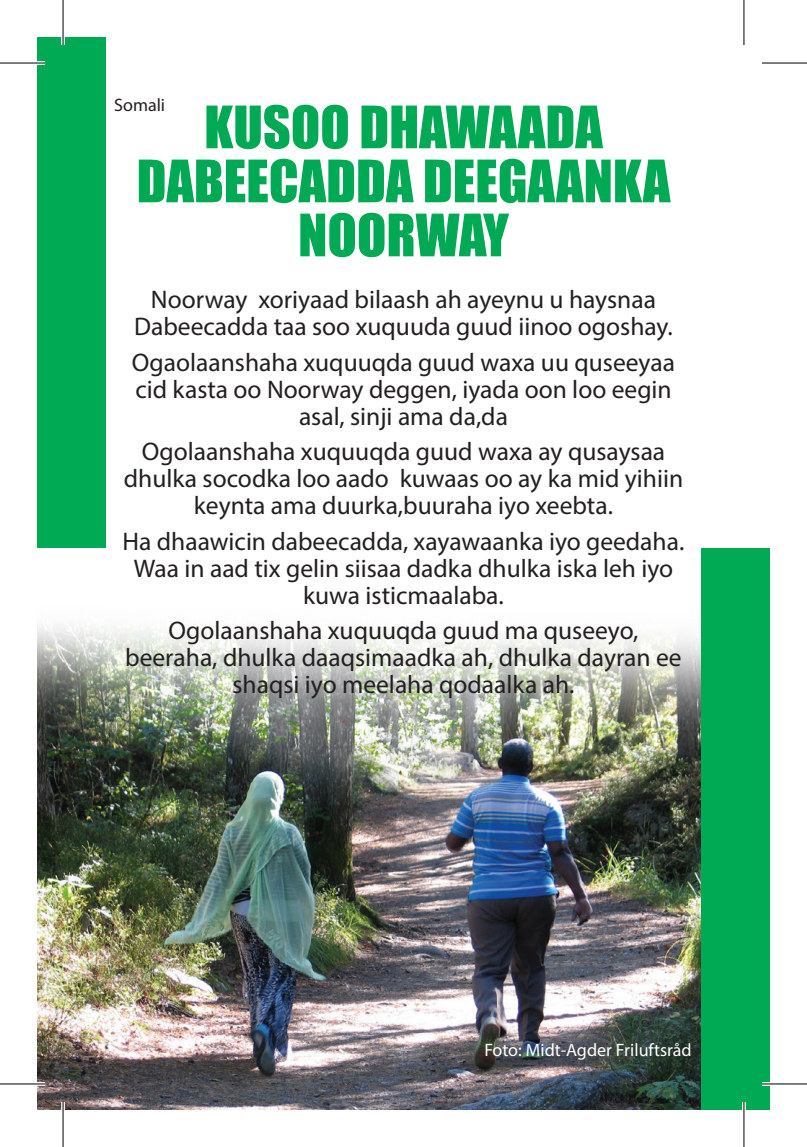
<style>
.page{position:relative;width:807px;height:1147px;background:#fff}
.page>*{position:absolute;margin:0;border:0;box-sizing:border-box;transform-origin:0 0}
.t1{font:54px/54px "Impact";color:#00a953;text-align:center}
.t2{font:25.5px/27px "Myriad Pro";color:#231f20;text-align:center}
.t3{font:18px "Myriad Pro";color:#fff}
.t4{font:18px "Myriad Pro";color:#231f20}
</style>
<div class="page">
<img style="left:37px;top:624px;width:664px;height:485px">
<div style="left:701px;top:548px;width:68px;height:561px;background:#00a953"></div>
<div style="left:37px;top:37px;width:69px;height:511px;background:#00a953"></div>
<svg style="left:37px;top:61px;width:8px;height:4px"></svg>
<hr style="left:0;top:1082px;width:45px;height:3px;background:#fff">
<hr style="left:761px;top:1082px;width:45px;height:3px;background:#fff">
<svg style="left:61px;top:37px;width:4px;height:8px"></svg>
<hr style="left:61px;top:1101px;width:4px;height:45px;background:#fff">
<svg style="left:744px;top:0;width:1px;height:45px"></svg>
<svg style="left:741px;top:1102px;width:4px;height:44px"></svg>
<hr style="left:0;top:62px;width:45px;height:2px;background:#000">
<hr style="left:761px;top:62px;width:45px;height:2px;background:#000">
<hr style="left:0;top:1083px;width:45px;height:1px;background:#000">
<hr style="left:761px;top:1083px;width:45px;height:1px;background:#000">
<hr style="left:62px;top:0;width:2px;height:45px;background:#000">
<hr style="left:62px;top:1101px;width:2px;height:45px;background:#000">
<hr style="left:743px;top:0;width:1px;height:45px;background:#000">
<hr style="left:743px;top:1101px;width:1px;height:45px;background:#000">
<p class="t4" style="left:114px;top:93px;width:53px">Somali</p>
<p class="t1" style="left:136px;top:99px;width:535px">KUSOO DHAWAADA<br>DABEECADDA DEEGAANKA<br>NOORWAY</p>
<p class="t2" style="left:134px;top:285px;width:540px">Noorway xoriyaad bilaash ah ayeynu u haysnaa<br>Dabeecadda taa soo xuquuda guud iinoo ogoshay.</p>
<p class="t2" style="left:132px;top:348px;width:544px">Ogaolaanshaha xuquuqda guud waxa uu quseeyaa cid kasta oo Noorway deggen, iyada oon loo eegin asal, sinji ama da,da</p>
<p class="t2" style="left:124px;top:437px;width:560px">Ogolaanshaha xuquuqda guud waxa ay qusaysaa dhulka socodka loo aado kuwaas oo ay ka mid yihiin keynta ama duurka,buuraha iyo xeebta.</p>
<p class="t2" style="left:123px;top:527px;width:563px">Ha dhaawicin dabeecadda, xayawaanka iyo geedaha.<br>Waa in aad tix gelin siisaa dadka dhulka iska leh iyo kuwa isticmaalaba.</p>
<p class="t2" style="left:125px;top:616px;width:558px">Ogolaanshaha xuquuqda guud ma quseeyo, beeraha, dhulka daaqsimaadka ah, dhulka dayran ee shaqsi iyo meelaha qodaalka ah.</p>
<p class="t3" style="left:484px;top:1038px;width:209px">Foto: Midt-Agder Friluftsråd</p>
</div>
